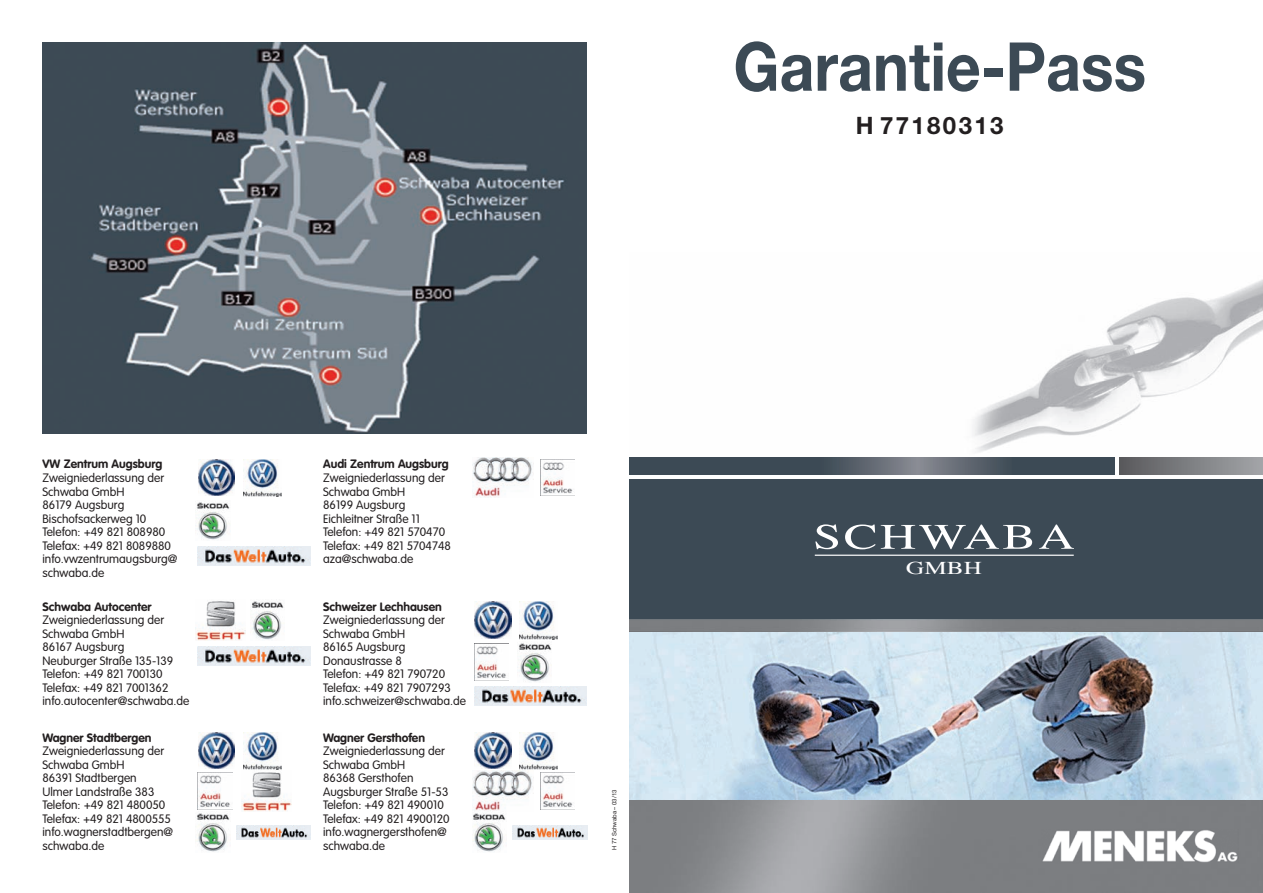
<style>
.page{position:relative;width:1263px;height:893px;background:#fff}
.page>*{position:absolute;margin:0;border:0;box-sizing:border-box;transform-origin:0 0}
.t1{font:700 67.5px "Helvetica Neue";color:#3c4a55;scale:.9 1}
.t2{font:36px "Times";letter-spacing:.05em;color:#fff;scale:1.4 1}
.t3{font:700 24px "Helvetica Neue";letter-spacing:.1em;color:#231f20}
.t4{font:18px "Times";color:#fff;scale:1.4 1}
.t5{font:300 12px/13.5px "VAG Rounded";color:#231f20}
.t6{font:700 12px "VAG Rounded";color:#231f20}
.t7{font:6px "Helvetica Neue";color:#231f20}
</style>
<div class="page">
<img style="left:629px;top:279px;width:634px;height:614px">
<div style="left:629px;top:457px;width:192px;height:17px;background:#3c4a55"></div>
<svg style="left:821px;top:457px;width:191px;height:17px;background:#626a73"></svg>
<div style="left:1012px;top:457px;width:102px;height:17px;background:#3c4a55"></div>
<div style="left:1120px;top:457px;width:143px;height:17px;background:linear-gradient(to right,#5a5a5d,#a3a5a9)"></div>
<div style="left:629px;top:480px;width:634px;height:139px;background:#3c4a55"></div>
<img style="left:1041px;top:830px;width:198px;height:32px">
<img style="left:629px;top:633px;width:634px;height:166px">
<hr style="left:815px;top:555px;width:259px;height:1px;background:#fff">
<img style="left:43px;top:43px;width:544px;height:391px">
<img style="left:241px;top:772px;width:50px;height:40px">
<img style="left:196px;top:601px;width:50px;height:39px">
<img style="left:198px;top:732px;width:37px;height:37px">
<img style="left:243px;top:732px;width:38px;height:38px">
<img style="left:474px;top:732px;width:37px;height:37px">
<img style="left:520px;top:732px;width:37px;height:38px">
<img style="left:472px;top:457px;width:62px;height:41px">
<img style="left:198px;top:775px;width:34px;height:35px">
<img style="left:474px;top:602px;width:37px;height:36px">
<img style="left:520px;top:601px;width:37px;height:38px">
<img style="left:474px;top:643px;width:35px;height:37px">
<img style="left:540px;top:459px;width:35px;height:37px">
<img style="left:472px;top:771px;width:62px;height:40px">
<img style="left:540px;top:773px;width:35px;height:37px">
<img style="left:236px;top:826px;width:75px;height:13px">
<img style="left:197px;top:813px;width:33px;height:39px">
<img style="left:251px;top:601px;width:33px;height:39px">
<img style="left:519px;top:643px;width:33px;height:39px">
<img style="left:198px;top:459px;width:37px;height:37px">
<img style="left:243px;top:459px;width:38px;height:38px">
<img style="left:197px;top:502px;width:33px;height:38px">
<img style="left:512px;top:826px;width:75px;height:13px">
<img style="left:473px;top:813px;width:33px;height:39px">
<img style="left:474px;top:686px;width:113px;height:19px">
<img style="left:198px;top:547px;width:112px;height:19px">
<img style="left:198px;top:646px;width:113px;height:20px">
<p class="t6" style="left:43px;top:459px;width:121px">VW Zentrum Augsburg</p>
<p class="t5" style="left:43px;top:472px;width:137px">Zweigniederlassung der<br>Schwaba GmbH<br>86179 Augsburg<br>Bischofsackerweg 10<br>Telefon: +49 821 808980<br>Telefax: +49 821 8089880 info.vwzentrumaugsburg@ schwaba.de</p>
<p class="t6" style="left:43px;top:602px;width:110px">Schwaba Autocenter</p>
<p class="t5" style="left:43px;top:614px;width:148px">Zweigniederlassung der<br>Schwaba GmbH<br>86167 Augsburg<br>Neuburger Straße 135-139<br>Telefon: +49 821 700130<br>Telefax: +49 821 7001362 info.autocenter@schwaba.de</p>
<p class="t6" style="left:43px;top:732px;width:110px">Wagner Stadtbergen</p>
<p class="t5" style="left:43px;top:745px;width:132px">Zweigniederlassung der<br>Schwaba GmbH<br>86391 Stadtbergen<br>Ulmer Landstraße 383<br>Telefon: +49 821 480050<br>Telefax: +49 821 4800555 info.wagnerstadtbergen@ schwaba.de</p>
<p class="t6" style="left:323px;top:459px;width:127px">Audi Zentrum Augsburg</p>
<p class="t5" style="left:323px;top:472px;width:129px">Zweigniederlassung der<br>Schwaba GmbH<br>86199 Augsburg<br>Eichleitner Straße 11<br>Telefon: +49 821 570470<br>Telefax: +49 821 5704748 aza@schwaba.de</p>
<p class="t6" style="left:323px;top:602px;width:120px">Schweizer Lechhausen</p>
<p class="t5" style="left:323px;top:614px;width:144px">Zweigniederlassung der<br>Schwaba GmbH<br>86165 Augsburg<br>Donaustrasse 8<br>Telefon: +49 821 790720<br>Telefax: +49 821 7907293 info.schweizer@schwaba.de</p>
<p class="t6" style="left:323px;top:732px;width:103px">Wagner Gersthofen</p>
<p class="t5" style="left:323px;top:745px;width:128px">Zweigniederlassung der<br>Schwaba GmbH<br>86368 Gersthofen<br>Augsburger Straße 51-53<br>Telefon: +49 821 490010<br>Telefax: +49 821 4900120 info.wagnergersthofen@ schwaba.de</p>
<h1 class="t1" style="left:733px;top:43px;width:460px">Garantie-Pass</h1>
<h3 class="t3" style="left:856px;top:117px;width:149px">H 77180313</h3>
<p class="t7" style="left:612px;top:850px;width:62px;rotate:-90deg">H 77 Schwaba – 03/13</p>
<h2 class="t2" style="left:813px;top:522px;width:188px">SCHWABA</h2>
<h3 class="t4" style="left:906px;top:560px;width:56px">GMBH</h3>
</div>
